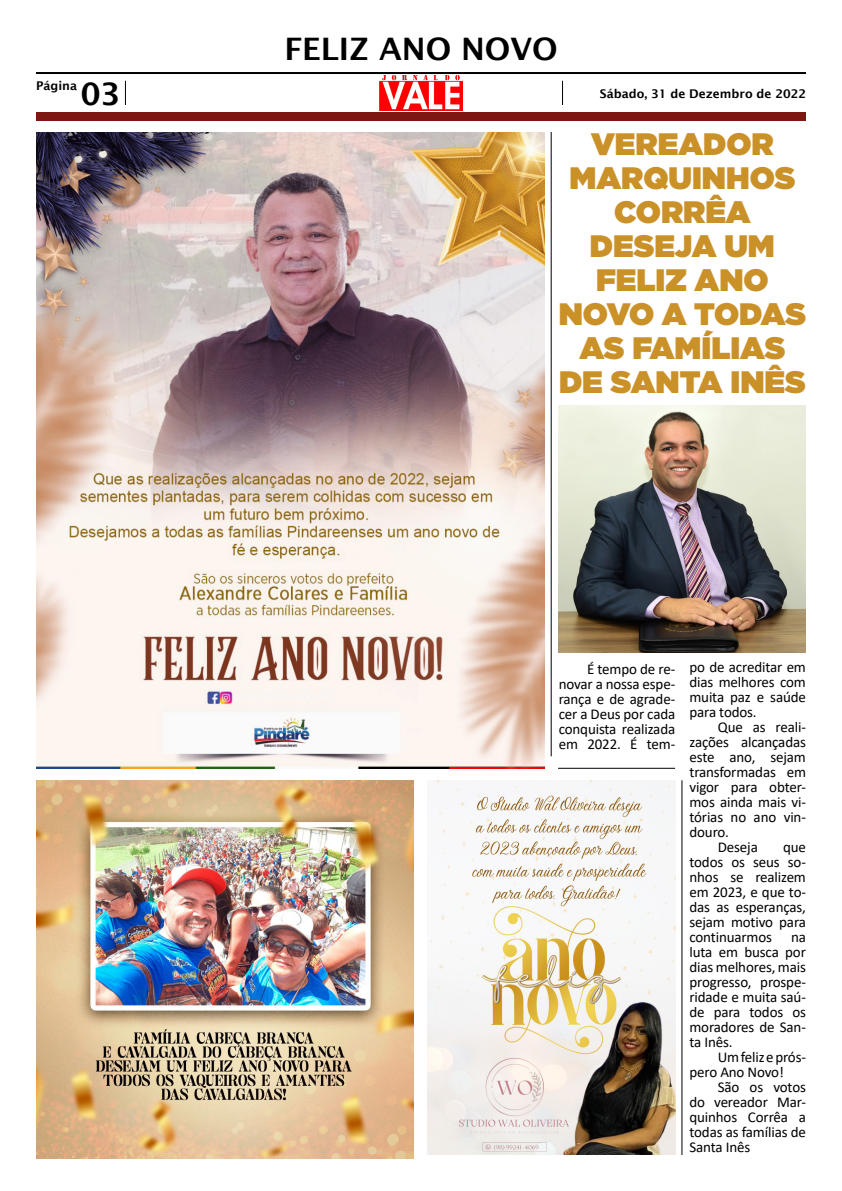
<style>
.page{position:relative;width:842px;height:1191px;background:#fff}
.page>*{position:absolute;margin:0;border:0;box-sizing:border-box;transform-origin:0 0}
.t1{font:900 31px/34px "Gotham";color:#cb9129;text-align:center}
.t2{font:600 31px "Lucida Sans";color:#000}
.t3{font:15px/15px "Calibri";letter-spacing:-.01em;color:#000;text-align:justify}
.t4{font:600 12px "Lucida Sans";color:#000}
</style>
<div class="page">
<hr style="left:36px;top:72px;width:770px;height:2px;background:#000">
<svg style="left:125px;top:81px;width:1px;height:24px"></svg>
<div style="left:36px;top:112px;width:770px;height:8px;background:#7d1711"></div>
<svg style="left:562px;top:81px;width:1px;height:24px"></svg>
<img style="left:379px;top:76px;width:84px;height:34px">
<img style="left:36px;top:132px;width:509px;height:636px">
<img style="left:36px;top:780px;width:378px;height:378px">
<img style="left:427px;top:780px;width:248px;height:375px">
<hr style="left:558px;top:767px;width:117px;height:1px;background:#000">
<hr style="left:551px;top:132px;width:1px;height:624px;background:#000">
<img style="left:558px;top:405px;width:248px;height:247px">
<hr style="left:681px;top:780px;width:1px;height:375px;background:#000">
<p class="t4" style="left:36px;top:79px;width:43px">Página</p>
<h1 class="t2" style="left:81px;top:76px;width:41px">03</h1>
<h1 class="t2" style="left:284px;top:31px;width:275px">FELIZ ANO NOVO</h1>
<p class="t4" style="left:600px;top:86px;width:208px">Sábado, 31 de Dezembro de 2022</p>
<h1 class="t1" style="left:559px;top:126px;width:249px">VEREADOR<br>MARQUINHOS<br>CORRÊA<br>DESEJA UM<br>FELIZ ANO<br>NOVO A TODAS<br>AS FAMÍLIAS<br>DE SANTA INÊS</h1>
<p class="t3" style="left:559px;top:661px;width:118px;text-indent:28px">É tempo de re&shy;novar a nossa espe&shy;rança e de agrade&shy;cer a Deus por cada conquista realizada em 2022. É tem-</p>
<p class="t3" style="left:689px;top:658px;width:118px">po de acreditar em dias melhores com muita paz e saúde para todos.</p>
<p class="t3" style="left:718px;top:718px;width:90px">Que as reali-</p>
<p class="t3" style="left:689px;top:733px;width:118px">zações alcançadas</p>
<p class="t3" style="left:689px;top:748px;width:118px">este ano, sejam</p>
<p class="t3" style="left:689px;top:763px;width:118px">transformadas em</p>
<p class="t3" style="left:689px;top:778px;width:118px">vigor para obter-</p>
<p class="t3" style="left:689px;top:793px;width:118px">mos ainda mais vi-</p>
<p class="t3" style="left:689px;top:808px;width:118px">tórias no ano vin-</p>
<p class="t3" style="left:689px;top:823px;width:41px">douro.</p>
<p class="t3" style="left:718px;top:838px;width:42px">Deseja</p>
<p class="t3" style="left:689px;top:838px;width:118px;text-indent:94px">que todos os seus so&shy;nhos se realizem em 2023, e que to&shy;das as esperanças, sejam motivo para continuarmos</p>
<p class="t3" style="left:689px;top:928px;width:118px;text-indent:102px">na luta em busca por dias melhores, mais progresso, prospe&shy;ridade e muita saú&shy;de para todos os moradores de San&shy;ta Inês.</p>
<p class="t3" style="left:689px;top:1048px;width:118px;text-indent:28px">Um feliz e prós&shy;pero Ano Novo!</p>
<p class="t3" style="left:689px;top:1078px;width:118px;text-indent:28px">São os votos do vereador Mar&shy;quinhos Corrêa a todas as famílias de Santa Inês</p>
</div>
